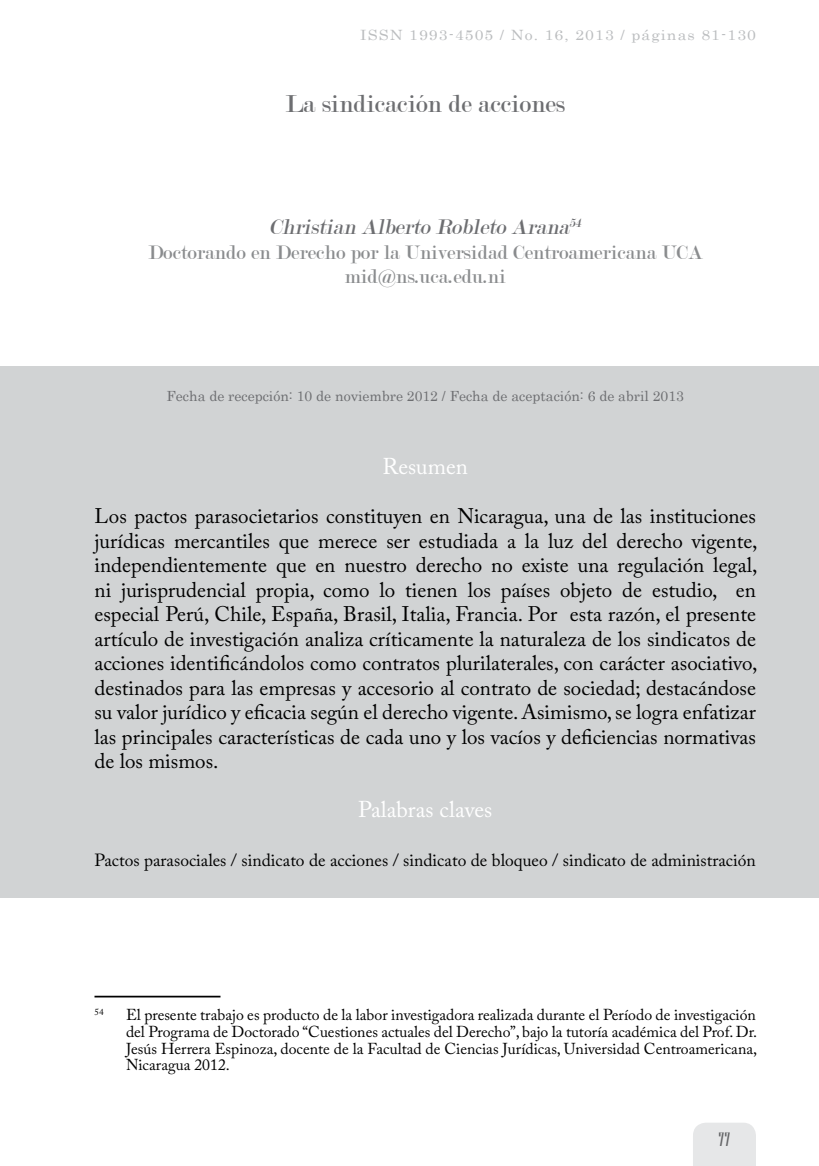
<style>
.page{position:relative;width:819px;height:1166px;background:#fff}
.page>*{position:absolute;margin:0;border:0;box-sizing:border-box;transform-origin:0 0}
.t1{font:26.25px "Modern";color:#6d6e71}
.t2{font:italic 22.75px "Modern";color:#6d6e71}
.t3{font:22.75px "Adobe Caslon Pro";color:#fff}
.t4{font:21px/24.5px "Adobe Caslon Pro";color:#000;text-align:justify}
.t5{font:21px/24.5px "Modern";color:#8a8c8e;text-align:center}
.t6{font:19.25px "Niagara Solid";color:#636466}
.t7{font:17.5px "Adobe Caslon Pro";color:#000}
.t8{font:15.75px/16.6px "Adobe Caslon Pro";color:#000;text-align:justify}
.t9{font:14.17px "Century";letter-spacing:.07em;color:#bcbec0;scale:1.11 1}
.t10{font:14px "Century";color:#6d6e71}
.t11{font:9.1px "Adobe Caslon Pro";color:#000}
</style>
<div class="page">
<div style="left:693px;top:1123px;width:63px;height:43px;background:#e6e7e8"></div>
<div style="left:0;top:366px;width:819px;height:532px;background:#d1d3d4"></div>
<hr style="left:94px;top:995px;width:126px;height:2px;background:#000">
<p class="t9" style="left:360px;top:23px;width:358px">ISSN 1993-4505 / No. 16, 2013 / páginas 81-130</p>
<p class="t1" style="left:285px;top:90px;width:281px">La sindicación de acciones</p>
<p class="t2" style="left:269px;top:216px;width:316px">Christian Alberto Robleto Arana<sup>54</sup></p>
<p class="t5" style="left:148px;top:240px;width:556px">Doctorando en Derecho por la Universidad Centroamericana UCA mid@ns.uca.edu.ni</p>
<p class="t10" style="left:167px;top:384px;width:519px">Fecha de recepción: 10 de noviembre 2012 / Fecha de aceptación: 6 de abril 2013</p>
<p class="t3" style="left:383px;top:453px;width:87px">Resumen</p>
<p class="t4" style="left:94px;top:504px;width:665px">Los pactos parasocietarios constituyen en Nicaragua, una de las instituciones jurídicas mercantiles que merece ser estudiada a la luz del derecho vigente, independientemente que en nuestro derecho no existe una regulación legal, ni jurisprudencial propia, como lo tienen los países objeto de estudio, en especial Perú, Chile, España, Brasil, Italia, Francia. Por esta razón, el presente artículo de investigación analiza críticamente la naturaleza de los sindicatos de acciones identificándolos como contratos plurilaterales, con carácter asociativo, destinados para las empresas y accesorio al contrato de sociedad; destacándose su valor jurídico y eficacia según el derecho vigente. Asimismo, se logra enfatizar las principales características de cada uno y los vacíos y deficiencias normativas de los mismos.</p>
<p class="t3" style="left:358px;top:796px;width:136px">Palabras claves</p>
<p class="t7" style="left:94px;top:850px;width:663px">Pactos parasociales / sindicato de acciones / sindicato de bloqueo / sindicato de administración</p>
<p class="t11" style="left:94px;top:1006px;width:11px">54</p>
<p class="t8" style="left:126px;top:1006px;width:633px">El presente trabajo es producto de la labor investigadora realizada durante el Período de investigación del Programa de Doctorado “Cuestiones actuales del Derecho”, bajo la tutoría académica del Prof. Dr.<br>Jesús Herrera Espinoza, docente de la Facultad de Ciencias Jurídicas, Universidad Centroamericana, Nicaragua 2012.</p>
<p class="t6" style="left:719px;top:1129px;width:13px">77</p>
</div>
